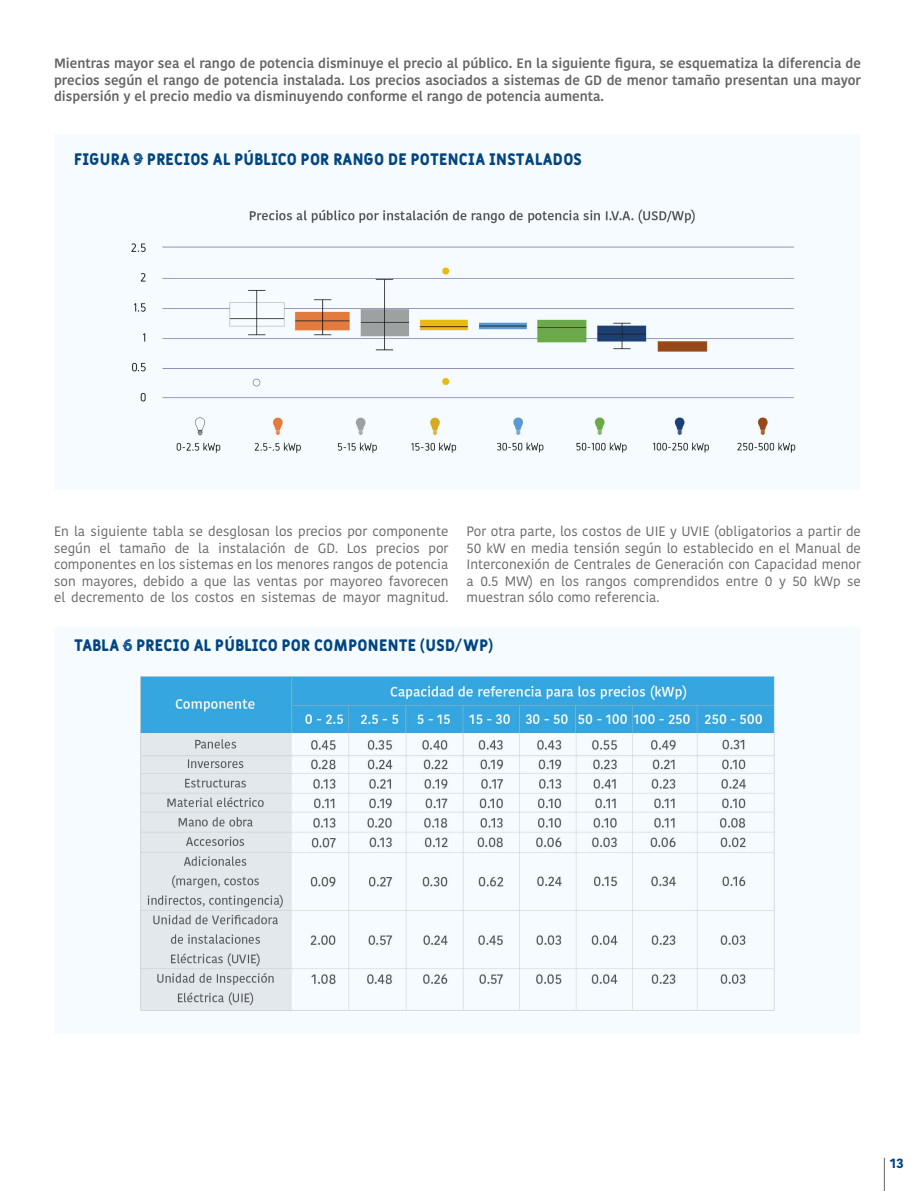
<style>
.page{position:relative;width:915px;height:1191px;background:#fff}
.page>*{position:absolute;margin:0;border:0;box-sizing:border-box;transform-origin:0 0}
.t1{font:16.5px "Fulbo Tano";letter-spacing:-.025em;color:#004581}
.t2{font:13.5px/16.5px "Kohinoor Devanagari";color:#646363;text-align:justify}
.t3{font:600 13.5px/16.5px "Kohinoor Devanagari";color:#646363;text-align:justify}
.t4{font:700 13.5px "Kohinoor Devanagari";color:#004581}
</style>
<div class="page">
<div style="left:54px;top:134px;width:806px;height:355px;background:#f5fbfe"></div>
<div style="left:54px;top:627px;width:806px;height:406px;background:#f5fbfe"></div>
<img style="left:131px;top:209px;width:665px;height:244px">
<img style="left:141px;top:676px;width:634px;height:335px">
<hr style="left:883px;top:1157px;width:1px;height:34px;background:#646363">
<p class="t3" style="left:54px;top:55px;width:808px">Mientras mayor sea el rango de potencia disminuye el precio al público. En la siguiente figura, se esquematiza la diferencia de precios según el rango de potencia instalada. Los precios asociados a sistemas de GD de menor tamaño presentan una mayor dispersión y el precio medio va disminuyendo conforme el rango de potencia aumenta.</p>
<p class="t1" style="left:74px;top:149px;width:510px">FIGURA 9 PRECIOS AL PÚBLICO POR RANGO DE POTENCIA INSTALADOS</p>
<p class="t2" style="left:54px;top:523px;width:396px">En la siguiente tabla se desglosan los precios por componente según el tamaño de la instalación de GD. Los precios por componentes en los sistemas en los menores rangos de potencia son mayores, debido a que las ventas por mayoreo favorecen el decremento de los costos en sistemas de mayor magnitud.</p>
<p class="t2" style="left:466px;top:523px;width:396px">Por otra parte, los costos de UIE y UVIE (obligatorios a partir de 50 kW en media tensión según lo establecido en el Manual de Interconexión de Centrales de Generación con Capacidad menor a 0.5 MW) en los rangos comprendidos entre 0 y 50 kWp se muestran sólo como referencia.</p>
<p class="t1" style="left:74px;top:635px;width:421px">TABLA 6 PRECIO AL PÚBLICO POR COMPONENTE (USD/WP)</p>
<p class="t4" style="left:889px;top:1151px;width:15px">13</p>
</div>
